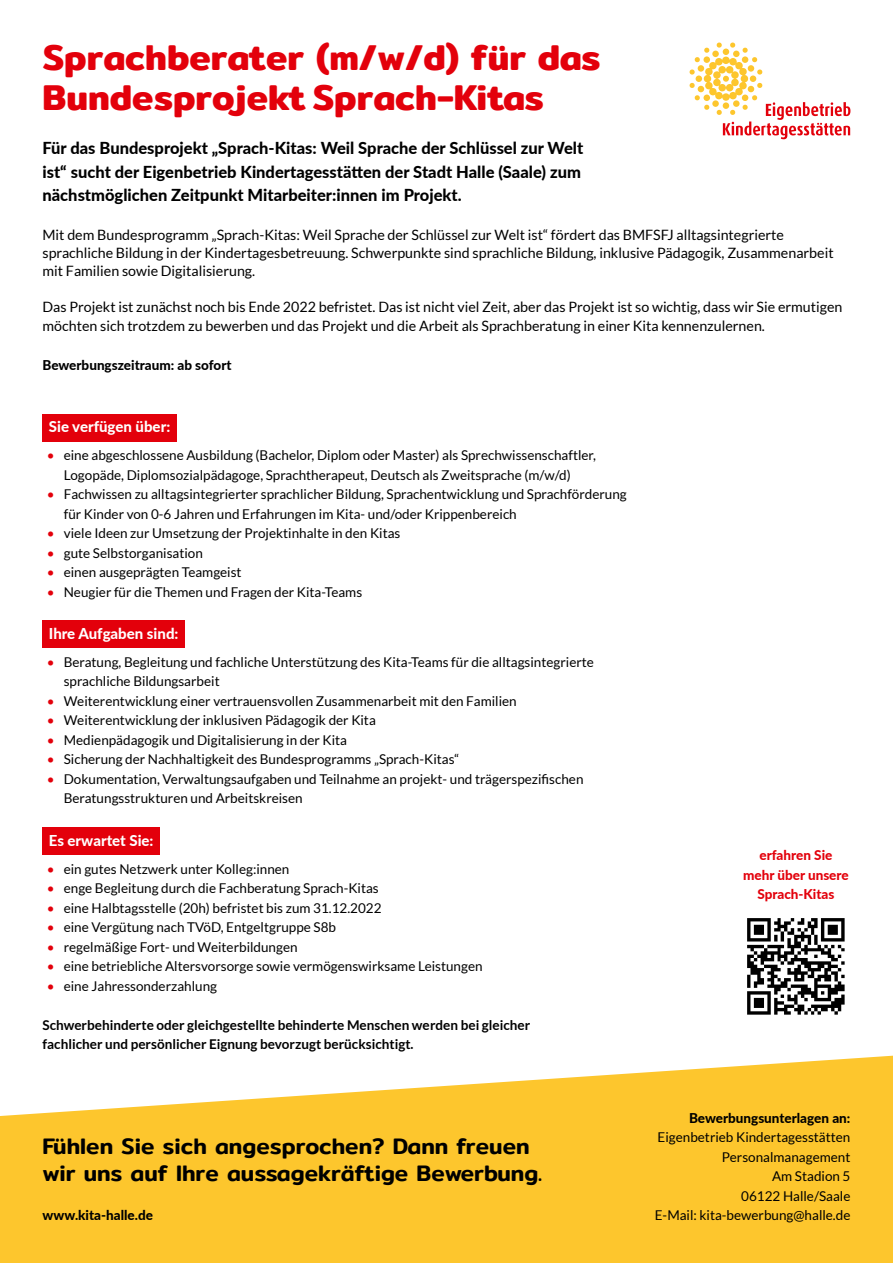
<style>
.page{position:relative;width:893px;height:1263px;background:#fff}
.page>*{position:absolute;margin:0;border:0;box-sizing:border-box;transform-origin:0 0}
.t1{font:600 36px/40.5px "Mitr";color:#e3000b}
.t2{font:500 22.5px/27px "Mitr";color:#000}
.t3{font:800 16.5px/23.1px "Lato";color:#000}
.t4{font:800 15px "Lato";color:#fff}
.Text{font:14.25px/18px "Lato";color:#000}
.Text-2{font:13.5px/19.5px "Lato";color:#000}
.Text_50_mm_Einzug_re{font:700 13.5px/19.5px "Lato";color:#000}
.t5{font:800 13.5px "Lato";color:#000}
.H4_Rot{font:800 13.5px/19.5px "Lato";color:#e3000b;text-align:center}
.s1{color:#e3000b}
</style>
<div class="page">
<div style="left:43px;top:414px;width:134px;height:27px;background:#e3000b"></div>
<div style="left:43px;top:620px;width:142px;height:28px;background:#e3000b"></div>
<div style="left:43px;top:827px;width:117px;height:28px;background:#e3000b"></div>
<svg style="left:689px;top:42px;width:161px;height:97px"></svg>
<svg style="left:0;top:1056px;width:893px;height:207px;background:#fdce4b"></svg>
<img style="left:747px;top:918px;width:98px;height:97px">
<h1 class="t1" style="left:43px;top:37px;width:559px">Sprachberater (m/w/d) für das<br>Bundesprojekt Sprach-Kitas</h1>
<h1 class="t3" style="left:43px;top:136px;width:542px">Für das Bundesprojekt „Sprach-Kitas: Weil Sprache der Schlüssel zur Welt ist“ sucht der Eigenbetrieb Kindertagesstätten der Stadt Halle (Saale) zum nächstmöglichen Zeitpunkt Mitarbeiter:innen im Projekt.</h1>
<p class="Text" style="left:43px;top:226px;width:793px">Mit dem Bundesprogramm „Sprach-Kitas: Weil Sprache der Schlüssel zur Welt ist“ fördert das BMFSFJ alltagsintegrierte sprachliche Bildung in der Kindertagesbetreuung. Schwerpunkte sind sprachliche Bildung, inklusive Pädagogik, Zusammenarbeit mit Familien sowie Digitalisierung.</p>
<p class="Text" style="left:43px;top:297px;width:801px;line-height:19.5px">Das Projekt ist zunächst noch bis Ende 2022 befristet. Das ist nicht viel Zeit, aber das Projekt ist so wichtig, dass wir Sie ermutigen möchten sich trotzdem zu bewerben und das Projekt und die Arbeit als Sprachberatung in einer Kita kennenzulernen.</p>
<h4 class="t5" style="left:43px;top:355px;width:191px">Bewerbungszeitraum: ab sofort</h4>
<h3 class="t4" style="left:49px;top:415px;width:123px">Sie verfügen über:</h3>
<p class="Text-2" style="left:64px;top:445px;width:534px;text-indent:-17px"><span class="s1">•</span> eine abgeschlossene Ausbildung (Bachelor, Diplom oder Master) als Sprechwissenschaftler,<br>Logopäde, Diplomsozialpädagoge, Sprachtherapeut, Deutsch als Zweitsprache (m/w/d)</p>
<p class="Text-2" style="left:64px;top:484px;width:565px;text-indent:-17px"><span class="s1">•</span> Fachwissen zu alltagsintegrierter sprachlicher Bildung, Sprachentwicklung und Sprachförderung für Kinder von 0-6 Jahren und Erfahrungen im Kita- und/oder Krippenbereich</p>
<p class="Text-2" style="left:47px;top:523px;width:355px"><span class="s1">•</span> viele Ideen zur Umsetzung der Projektinhalte in den Kitas</p>
<p class="Text-2" style="left:47px;top:543px;width:158px"><span class="s1">•</span> gute Selbstorganisation</p>
<p class="Text-2" style="left:47px;top:562px;width:196px"><span class="s1">•</span> einen ausgeprägten Teamgeist</p>
<p class="Text-2" style="left:47px;top:582px;width:317px"><span class="s1">•</span> Neugier für die Themen und Fragen der Kita-Teams</p>
<h3 class="t4" style="left:49px;top:622px;width:131px">Ihre Aufgaben sind:</h3>
<p class="Text-2" style="left:64px;top:652px;width:532px;text-indent:-17px"><span class="s1">•</span> Beratung, Begleitung und fachliche Unterstützung des Kita-Teams für die alltagsintegrierte sprachliche Bildungsarbeit</p>
<p class="Text-2" style="left:47px;top:691px;width:471px"><span class="s1">•</span> Weiterentwicklung einer vertrauensvollen Zusammenarbeit mit den Familien</p>
<p class="Text-2" style="left:47px;top:711px;width:331px"><span class="s1">•</span> Weiterentwicklung der inklusiven Pädagogik der Kita</p>
<p class="Text-2" style="left:47px;top:730px;width:302px"><span class="s1">•</span> Medienpädagogik und Digitalisierung in der Kita</p>
<p class="Text-2" style="left:47px;top:750px;width:414px"><span class="s1">•</span> Sicherung der Nachhaltigkeit des Bundesprogramms „Sprach-Kitas“</p>
<p class="Text-2" style="left:64px;top:769px;width:521px;text-indent:-17px"><span class="s1">•</span> Dokumentation, Verwaltungsaufgaben und Teilnahme an projekt- und trägerspezifischen<br>Beratungsstrukturen und Arbeitskreisen</p>
<h3 class="t4" style="left:49px;top:829px;width:106px">Es erwartet Sie:</h3>
<p class="Text-2" style="left:47px;top:859px;width:244px"><span class="s1">•</span> ein gutes Netzwerk unter Kolleg:innen</p>
<p class="Text-2" style="left:47px;top:878px;width:334px"><span class="s1">•</span> enge Begleitung durch die Fachberatung Sprach-Kitas</p>
<p class="Text-2" style="left:47px;top:898px;width:336px"><span class="s1">•</span> eine Halbtagsstelle (20h) befristet bis zum 31.12.2022</p>
<p class="Text-2" style="left:47px;top:917px;width:291px"><span class="s1">•</span> eine Vergütung nach TVöD, Entgeltgruppe S8b</p>
<p class="Text-2" style="left:47px;top:937px;width:252px"><span class="s1">•</span> regelmäßige Fort- und Weiterbildungen</p>
<p class="Text-2" style="left:47px;top:956px;width:437px"><span class="s1">•</span> eine betriebliche Altersvorsorge sowie vermögenswirksame Leistungen</p>
<p class="Text-2" style="left:47px;top:976px;width:172px"><span class="s1">•</span> eine Jahressonderzahlung</p>
<p class="Text_50_mm_Einzug_re" style="left:43px;top:1015px;width:489px">Schwerbehinderte oder gleichgestellte behinderte Menschen werden bei gleicher fachlicher und persönlicher Eignung bevorzugt berücksichtigt.</p>
<h2 class="t2" style="left:43px;top:1133px;width:501px">Fühlen Sie sich angesprochen? Dann freuen wir uns auf Ihre aussagekräftige Bewerbung.</h2>
<h4 class="t5" style="left:43px;top:1205px;width:112px">www.kita-halle.de</h4>
<p class="H4_Rot" style="left:743px;top:845px;width:107px">erfahren Sie mehr über unsere<br>Sprach-Kitas</p>
<h4 class="t5" style="left:689px;top:1108px;width:163px">Bewerbungsunterlagen an:</h4>
<p class="Text-2" style="left:658px;top:1128px;width:194px">Eigenbetrieb Kindertagesstätten</p>
<p class="Text-2" style="left:722px;top:1147px;width:130px">Personalmanagement</p>
<p class="Text-2" style="left:772px;top:1167px;width:80px">Am Stadion 5</p>
<p class="Text-2" style="left:741px;top:1186px;width:111px">06122 Halle/Saale</p>
<p class="Text-2" style="left:655px;top:1206px;width:197px">E-Mail: kita-bewerbung@halle.de</p>
</div>
